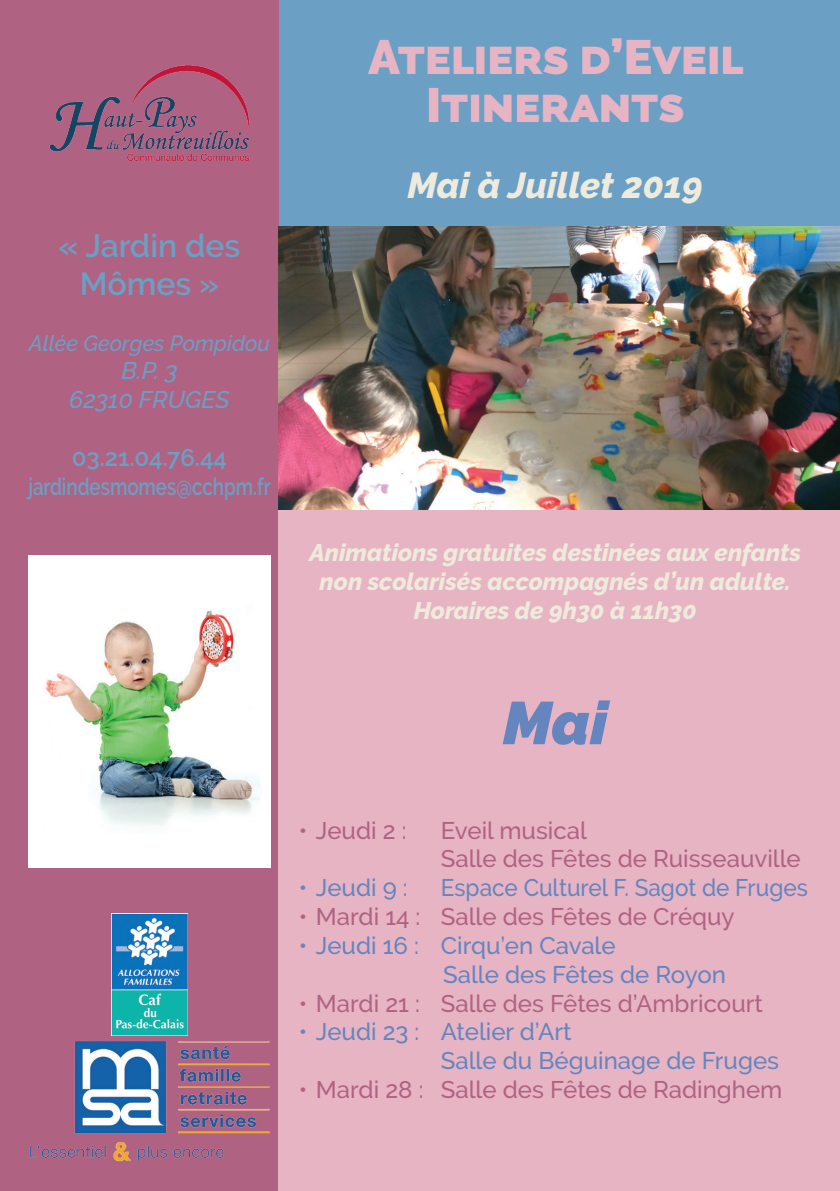
<style>
.page{position:relative;width:840px;height:1191px;background:#fff}
.page>*{position:absolute;margin:0;border:0;box-sizing:border-box;transform-origin:0 0}
.t1{font:italic 900 60px "Raleway";color:#6485be}
.t2{font:900 48px/48px "Raleway";color:#e7b4c4;text-align:center}
.t3{font:italic 800 36px "Raleway";color:#eeebdc}
.t4{font:600 32px/38.4px "Raleway";color:#6b9fc4;text-align:center}
.t5{font:500 24px/28.8px "Raleway";color:#b06282}
.t6{font:500 24px/28.8px "Raleway";color:#6485be}
.t7{font:italic 800 24px/28.8px "Raleway";color:#eeebdc;text-align:center}
.t8{font:600 24px/28.8px "Raleway";color:#6b9fc4;text-align:center}
.t9{font:500 24px "Raleway";color:#6485be;scale:.94 1}
.t10{font:italic 500 24px/28.8px "Raleway";color:#6b9fc4;text-align:center}
.t11{font:italic 500 22px "Raleway";color:#6b9fc4}
</style>
<div class="page">
<div style="left:278px;top:0;width:561px;height:227px;background:#6b9fc4"></div>
<div style="left:0;top:0;width:278px;height:1191px;background:#b06282"></div>
<img style="left:278px;top:227px;width:561px;height:283px">
<div style="left:278px;top:510px;width:561px;height:681px;background:#e7b4c4"></div>
<img style="left:49px;top:65px;width:201px;height:96px">
<img style="left:28px;top:556px;width:242px;height:311px">
<img style="left:111px;top:913px;width:76px;height:122px">
<img style="left:29px;top:1041px;width:241px;height:121px">
<h3 class="t4" style="left:58px;top:226px;width:183px">« Jardin des<br>Mômes »</h3>
<p class="t11" style="left:29px;top:330px;width:243px">Allée Georges Pompidou</p>
<p class="t10" style="left:69px;top:356px;width:162px">B.P. 3<br>62310 FRUGES</p>
<p class="t8" style="left:28px;top:443px;width:244px">03.21.04.76.44 jardindesmomes@cchpm.fr</p>
<h2 class="t2" style="left:368px;top:33px;width:377px">Ateliers d’Eveil<br>Itinerants</h2>
<h3 class="t3" style="left:407px;top:165px;width:297px">Mai à Juillet 2019</h3>
<p class="t7" style="left:309px;top:538px;width:493px">Animations gratuites destinées aux enfants non scolarisés accompagnés d’un adulte.<br>Horaires de 9h30 à 11h30</p>
<h1 class="t1" style="left:502px;top:688px;width:106px">Mai</h1>
<p class="t5" style="left:299px;top:816px;width:109px">• Jeudi 2 :</p>
<p class="t5" style="left:440px;top:816px;width:361px">Eveil musical<br>Salle des Fêtes de Ruisseauville</p>
<p class="t6" style="left:299px;top:873px;width:110px">• Jeudi 9 :</p>
<p class="t9" style="left:440px;top:874px;width:392px">Espace Culturel F. Sagot de Fruges</p>
<p class="t5" style="left:299px;top:902px;width:437px">• Mardi 14 : Salle des Fêtes de Créquy</p>
<p class="t6" style="left:443px;top:931px;width:284px;text-indent:-144px">• Jeudi 16 : Cirqu’en Cavale<br>Salle des Fêtes de Royon</p>
<p class="t5" style="left:299px;top:988px;width:465px">• Mardi 21 : Salle des Fêtes d’Ambricourt</p>
<p class="t6" style="left:440px;top:1017px;width:339px;text-indent:-142px">• Jeudi 23 : Atelier d’Art<br>Salle du Béguinage de Fruges</p>
<p class="t5" style="left:299px;top:1075px;width:485px">• Mardi 28 : Salle des Fêtes de Radinghem</p>
</div>
